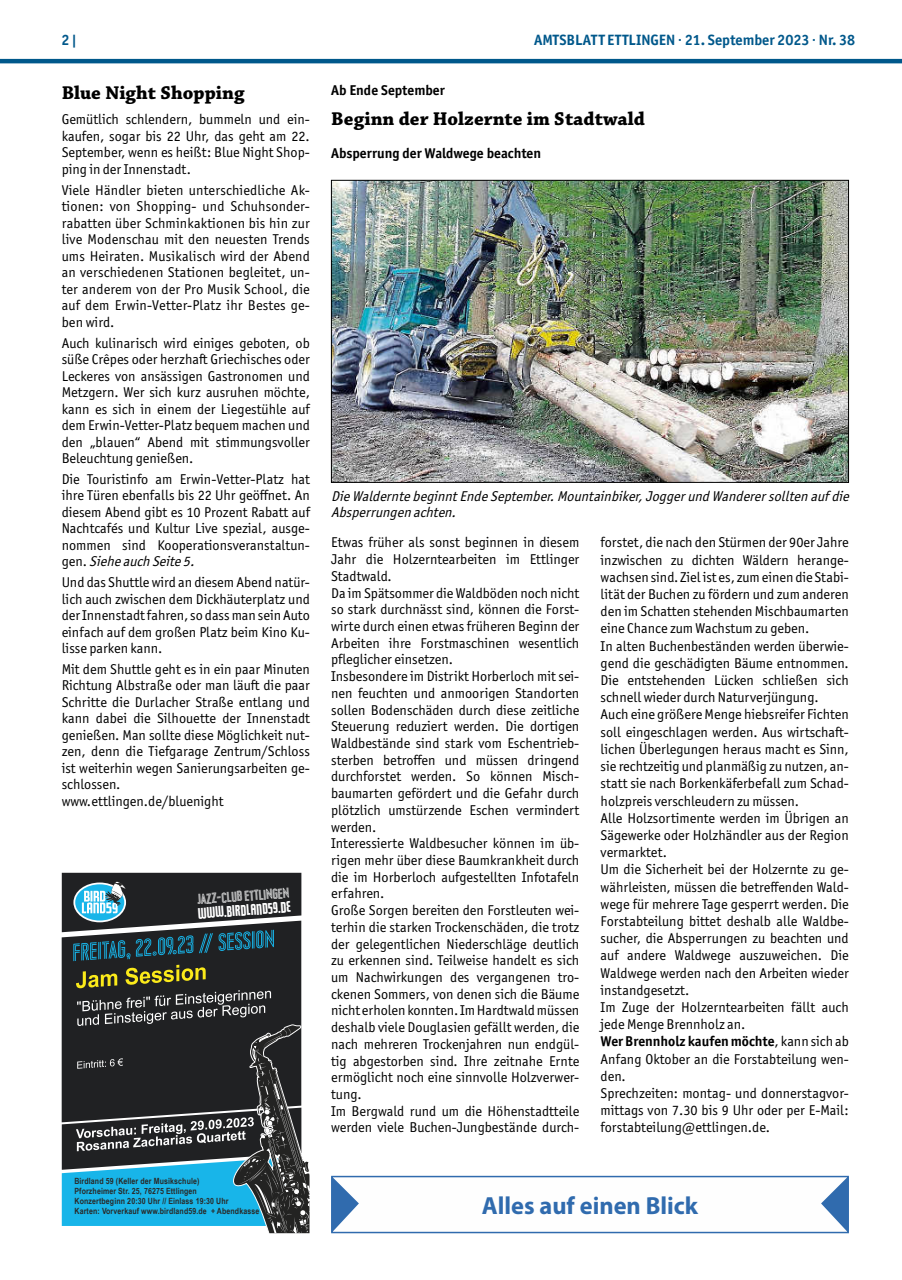
<style>
.page{position:relative;width:902px;height:1280px;background:#fff}
.page>*{position:absolute;margin:0;border:0;box-sizing:border-box;transform-origin:0 0}
.t1{font:700 24.75px "Myriad Pro";color:#306bae}
.t2{font:700 19.5px "Chaparral Pro";color:#000}
.t3{font:700 15.6px "Topic Alternates";color:#fff;scale:.96 1}
.t4{font:700 15px "Officina Sans ITC Pro";color:#00588b}
.t5{font:14.25px/16.5px "Officina Sans ITC Pro";color:#000;text-align:justify}
.t6{font:italic 14.25px/16.5px "Officina Sans ITC Pro";color:#000}
.t7{font:700 14.25px "Officina Sans ITC Pro";color:#000}
.t8{font:14.25px "Market Street Neon";color:#fff}
.t9{font:700 8.55px/9.9px "Arial Narrow";letter-spacing:.015em;color:#292928}
.s1{font-style:italic}
.s2{font-weight:700}
</style>
<div class="page">
<hr style="left:0;top:59px;width:901px;height:4px;background:#00588b">
<svg style="left:62px;top:873px;width:248px;height:361px;background:#3d545b"></svg>
<img style="left:333px;top:182px;width:513px;height:299px">
<div style="left:331px;top:180px;width:517px;height:303px;border:1px solid #000"></div>
<div style="left:331px;top:1176px;width:517px;height:57px;border:2px solid #306bae"></div>
<svg style="left:331px;top:1176px;width:28px;height:57px"></svg>
<svg style="left:821px;top:1176px;width:27px;height:57px"></svg>
<p class="t4" style="left:62px;top:31px;width:17px">2 |</p>
<p class="t4" style="left:534px;top:31px;width:322px">AMTSBLATT ETTLINGEN · 21. September 2023 · Nr. 38</p>
<h2 class="t2" style="left:62px;top:82px;width:184px">Blue Night Shopping</h2>
<p class="t5" style="left:62px;top:111px;width:250px">Gemütlich schlendern, bummeln und ein&shy;kaufen, sogar bis 22 Uhr, das geht am 22.<br>September, wenn es heißt: Blue Night Shop&shy;ping in der Innenstadt.</p>
<p class="t5" style="left:62px;top:182px;width:250px">Viele Händler bieten unterschiedliche Ak&shy;tionen: von Shopping- und Schuhsonder&shy;rabatten über Schminkaktionen bis hin zur live Modenschau mit den neuesten Trends ums Heiraten. Musikalisch wird der Abend an verschiedenen Stationen begleitet, un&shy;ter anderem von der Pro Musik School, die auf dem Erwin-Vetter-Platz ihr Bestes ge&shy;ben wird.</p>
<p class="t5" style="left:62px;top:334px;width:250px">Auch kulinarisch wird einiges geboten, ob süße Crêpes oder herzhaft Griechisches oder Leckeres von ansässigen Gastronomen und Metzgern. Wer sich kurz ausruhen möchte, kann es sich in einem der Liegestühle auf dem Erwin-Vetter-Platz bequem machen und den „blauen“ Abend mit stimmungsvoller Beleuchtung genießen.</p>
<p class="t5" style="left:62px;top:471px;width:250px">Die Touristinfo am Erwin-Vetter-Platz hat ihre Türen ebenfalls bis 22 Uhr geöffnet. An diesem Abend gibt es 10 Prozent Rabatt auf Nachtcafés und Kultur Live spezial, ausge&shy;nommen sind Kooperationsveranstaltun&shy;g e n . <span class="s1">Sieheauch Seite5.</span></p>
<p class="t5" style="left:62px;top:574px;width:250px">Und das Shuttle wird an diesem Abend natür&shy;lich auch zwischen dem Dickhäuterplatz und der Innenstadt fahren, so dass man sein Auto einfach auf dem großen Platz beim Kino Ku&shy;lisse parken kann.</p>
<p class="t5" style="left:62px;top:661px;width:250px;text-align:left">Mit dem Shuttle geht es in ein paar Minuten Richtung Albstraße oder man läuft die paar Schritte die Durlacher Straße entlang und kann dabei die Silhouette der Innenstadt genießen. Man sollte diese Möglichkeit nut&shy;zen, denn die Tiefgarage Zentrum/Schloss ist weiterhin wegen Sanierungsarbeiten ge&shy;schlossen.<br>www.ettlingen.de/bluenight</p>
<p class="t8" style="left:196px;top:890px;width:94px;rotate:-4deg">JAZZ-CLUBETTLINGEN</p>
<p class="t3" style="left:197px;top:905px;width:98px;rotate:-4deg">WWW.BIRDLAND59.DE</p>
<p class="t9" style="left:74px;top:1176px;width:186px">Birdland 59 (Keller der Musikschule)<br>Pforzheimer Str. 25, 76275 Ettlingen<br>Konzertbeginn 20:30 Uhr // Einlass 19:30 Uhr<br>Karten: Vorverkauf www.birdland59.de + Abendkasse</p>
<p class="t7" style="left:331px;top:82px;width:115px">Ab Ende September</p>
<h2 class="t2" style="left:331px;top:107px;width:315px">Beginn der Holzernte im Stadtwald</h2>
<p class="t7" style="left:331px;top:145px;width:211px">Absperrung der Waldwege beachten</p>
<p class="t6" style="left:331px;top:487px;width:523px">DieWalderntebeginntEndeSeptember.Mountainbiker,JoggerundWanderersollten auf die<br>Absperrungen achten.</p>
<p class="t5" style="left:331px;top:534px;width:250px;text-align:left">Etwas früher als sonst beginnen in diesem Jahr die Holzerntearbeiten im Ettlinger Stadtwald.<br>Da im Spätsommer die Waldböden noch nicht so stark durchnässt sind, können die Forst&shy;wirte durch einen etwas früheren Beginn der Arbeiten ihre Forstmaschinen wesentlich pfleglicher einsetzen.<br>Insbesondere im Distrikt Horberloch mit sei&shy;nen feuchten und anmoorigen Standorten sollen Bodenschäden durch diese zeitliche Steuerung reduziert werden. Die dortigen Waldbestände sind stark vom Eschentrieb&shy;sterben betroffen und müssen dringend durchforstet werden. So können Misch&shy;baumarten gefördert und die Gefahr durch plötzlich umstürzende Eschen vermindert werden.<br>Interessierte Waldbesucher können im üb&shy;rigen mehr über diese Baumkrankheit durch die im Horberloch aufgestellten Infotafeln erfahren.<br>Große Sorgen bereiten den Forstleuten wei&shy;terhin die starken Trockenschäden, die trotz der gelegentlichen Niederschläge deutlich zu erkennen sind. Teilweise handelt es sich um Nachwirkungen des vergangenen tro&shy;ckenen Sommers, von denen sich die Bäume nicht erholen konnten. Im Hardtwald müssen deshalb viele Douglasien gefällt werden, die nach mehreren Trockenjahren nun endgül&shy;tig abgestorben sind. Ihre zeitnahe Ernte ermöglicht noch eine sinnvolle Holzverwer&shy;tung.<br>Im Bergwald rund um die Höhenstadtteile werden viele Buchen-Jungbestände durch-</p>
<p class="t5" style="left:600px;top:534px;width:250px;line-height:17.2px;text-align:left">forstet, die nach den Stürmen der 90er Jahre inzwischen zu dichten Wäldern herange&shy;wachsen sind. Ziel ist es, zum einen die Stabi&shy;lität der Buchen zu fördern und zum anderen den im Schatten stehenden Mischbaumarten eine Chance zum Wachstum zu geben.<br>In alten Buchenbeständen werden überwie&shy;gend die geschädigten Bäume entnommen.<br>Die entstehenden Lücken schließen sich schnell wieder durch Naturverjüngung.<br>Auch eine größere Menge hiebsreifer Fichten soll eingeschlagen werden. Aus wirtschaft&shy;lichen Überlegungen heraus macht es Sinn, sie rechtzeitig und planmäßig zu nutzen, an&shy;statt sie nach Borkenkäferbefall zum Schad&shy;holzpreis verschleudern zu müssen.<br>Alle Holzsortimente werden im Übrigen an Sägewerke oder Holzhändler aus der Region vermarktet.<br>Um die Sicherheit bei der Holzernte zu ge&shy;währleisten, müssen die betreffenden Wald&shy;wege für mehrere Tage gesperrt werden. Die Forstabteilung bittet deshalb alle Waldbe&shy;sucher, die Absperrungen zu beachten und auf andere Waldwege auszuweichen. Die Waldwege werden nach den Arbeiten wieder instandgesetzt.<br>Im Zuge der Holzerntearbeiten fällt auch jede Menge Brennholz an.<br><span class="s2">Wer Brennholz kaufen möchte</span>, kann sich ab Anfang Oktober an die Forstabteilung wen&shy;den.<br>Sprechzeiten: montag- und donnerstagvor&shy;mittags von 7.30 bis 9 Uhr oder per E-Mail: forstabteilung@ettlingen.de.</p>
<h1 class="t1" style="left:482px;top:1189px;width:218px">Alles auf einen Blick</h1>
</div>
